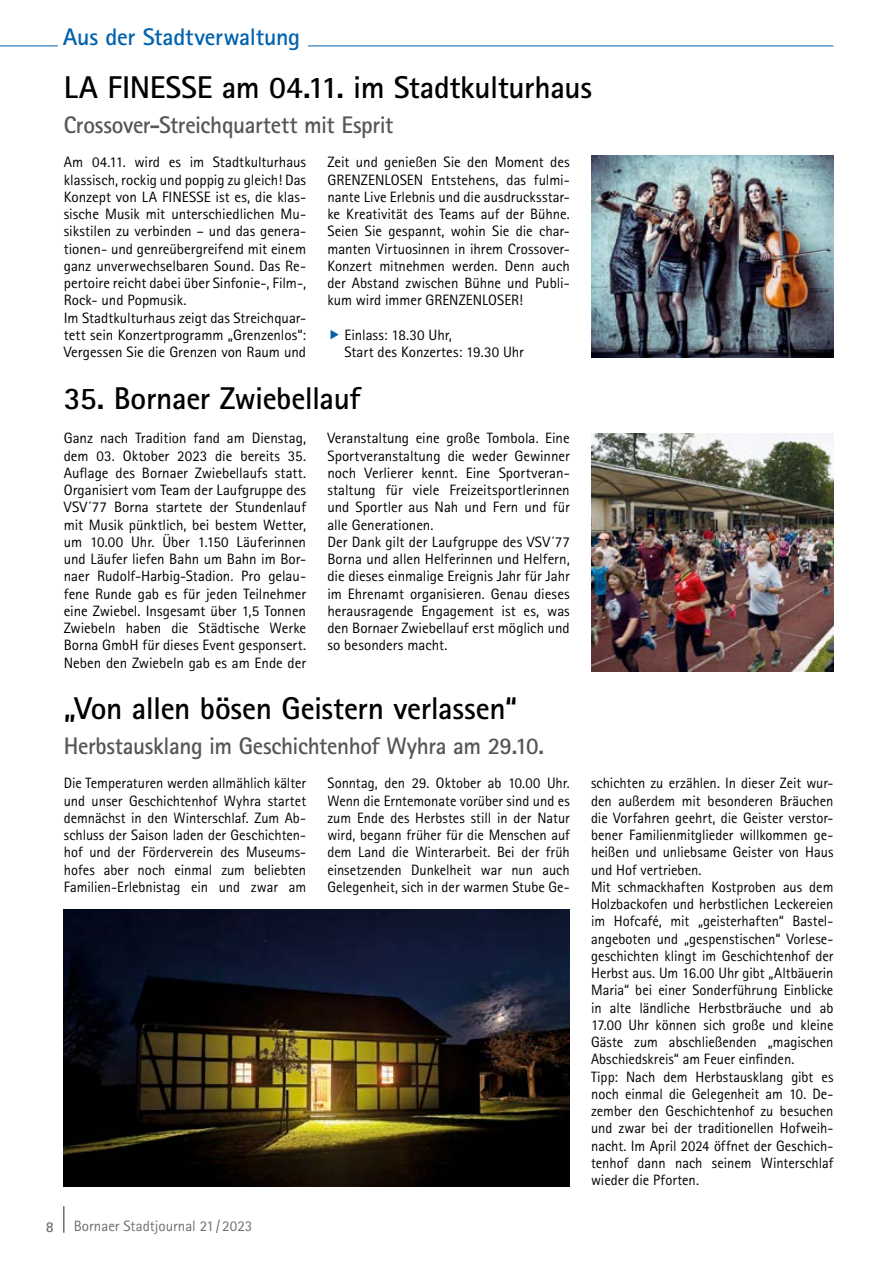
<style>
.page{position:relative;width:893px;height:1263px;background:#fff}
.page>*{position:absolute;margin:0;border:0;box-sizing:border-box;transform-origin:0 0}
.t1{font:700 31.5px "Rotis Sans Serif Std";letter-spacing:-.015em;color:#000}
.t2{font:700 24px "Rotis Sans Serif Std";letter-spacing:-.015em;color:#565655}
.t3{font:700 24px "Rotis Sans Serif Std";letter-spacing:-.01em;color:#0062ae}
.t4{font:15px/17.2px "Rotis Sans Serif Std";color:#000;text-align:justify}
.t5{font:15px "Rotis Sans Serif Std";color:#6e6e6e}
.t6{font:700 15px "Rotis Sans Serif Std";color:#6e6e6e}
</style>
<div class="page">
<hr style="left:63px;top:1206px;width:2px;height:27px;background:#6e6e6e">
<hr style="left:0;top:46px;width:833px;height:1px;background:#0062ae">
<div style="left:59px;top:28px;width:249px;height:27px;background:#fff"></div>
<img style="left:64px;top:909px;width:506px;height:277px">
<img style="left:591px;top:155px;width:242px;height:202px">
<img style="left:591px;top:434px;width:242px;height:238px">
<h2 class="t3" style="left:63px;top:21px;width:239px">Aus der Stadtverwaltung</h2>
<h1 class="t1" style="left:64px;top:68px;width:530px">LA FINESSE am 04.11. im Stadtkulturhaus</h1>
<h2 class="t2" style="left:64px;top:109px;width:331px">Crossover-Streichquartett mit Esprit</h2>
<p class="t4" style="left:64px;top:153px;width:244px;text-align:left">Am 04.11. wird es im Stadtkulturhaus klassisch, rockig und poppig zu gleich! Das Konzept von LA FINESSE ist es, die klas&shy;sische Musik mit unterschiedlichen Mu&shy;sikstilen zu verbinden – und das genera&shy;tionen- und genreübergreifend mit einem ganz unverwechselbaren Sound. Das Re&shy;pertoire reicht dabei über Sinfonie-, Film-, Rock- und Popmusik.<br>Im Stadtkulturhaus zeigt das Streichquar&shy;tett sein Konzertprogramm „Grenzenlos“:<br>Vergessen Sie die Grenzen von Raum und</p>
<p class="t4" style="left:327px;top:153px;width:244px">Zeit und genießen Sie den Moment des GRENZENLOSEN Entstehens, das fulmi&shy;nante Live Erlebnis und die ausdrucksstar&shy;ke Kreativität des Teams auf der Bühne.<br>Seien Sie gespannt, wohin Sie die char&shy;manten Virtuosinnen in ihrem Crossover-Konzert mitnehmen werden. Denn auch der Abstand zwischen Bühne und Publi&shy;kum wird immer GRENZENLOSER!</p>
<p class="t4" style="left:344px;top:326px;width:181px">Einlass: 18.30 Uhr,<br>Start des Konzertes: 19.30 Uhr</p>
<h1 class="t1" style="left:64px;top:378px;width:298px">35. Bornaer Zwiebellauf</h1>
<p class="t4" style="left:64px;top:429px;width:244px">Ganz nach Tradition fand am Dienstag, dem 03. Oktober 2023 die bereits 35.<br>Auflage des Bornaer Zwiebellaufs statt.<br>Organisiert vom Team der Laufgruppe des VSV´77 Borna startete der Stundenlauf mit Musik pünktlich, bei bestem Wetter, um 10.00 Uhr. Über 1.150 Läuferinnen und Läufer liefen Bahn um Bahn im Bor&shy;naer Rudolf-Harbig-Stadion. Pro gelau&shy;fene Runde gab es für jeden Teilnehmer eine Zwiebel. Insgesamt über 1,5 Tonnen Zwiebeln haben die Städtische Werke Borna GmbH für dieses Event gesponsert.<br>Neben den Zwiebeln gab es am Ende der</p>
<p class="t4" style="left:327px;top:429px;width:244px;text-align:left">Veranstaltung eine große Tombola. Eine Sportveranstaltung die weder Gewinner noch Verlierer kennt. Eine Sportveran&shy;staltung für viele Freizeitsportlerinnen und Sportler aus Nah und Fern und für alle Generationen.<br>Der Dank gilt der Laufgruppe des VSV´77<br>Borna und allen Helferinnen und Helfern, die dieses einmalige Ereignis Jahr für Jahr im Ehrenamt organisieren. Genau dieses herausragende Engagement ist es, was den Bornaer Zwiebellauf erst möglich und so besonders macht.</p>
<h1 class="t1" style="left:64px;top:689px;width:455px">„Von allen bösen Geistern verlassen“</h1>
<h2 class="t2" style="left:64px;top:730px;width:482px">Herbstausklang im Geschichtenhof Wyhra am 29.10.</h2>
<p class="t4" style="left:64px;top:774px;width:244px">Die Temperaturen werden allmählich kälter und unser Geschichtenhof Wyhra startet demnächst in den Winterschlaf. Zum Ab&shy;schluss der Saison laden der Geschichten&shy;hof und der Förderverein des Museums&shy;hofes aber noch einmal zum beliebten Familien-Erlebnistag ein und zwar am</p>
<p class="t4" style="left:327px;top:774px;width:244px">Sonntag, den 29. Oktober ab 10.00 Uhr.<br>Wenn die Erntemonate vorüber sind und es zum Ende des Herbstes still in der Natur wird, begann früher für die Menschen auf dem Land die Winterarbeit. Bei der früh einsetzenden Dunkelheit war nun auch Gelegenheit, sich in der warmen Stube Ge-</p>
<p class="t4" style="left:591px;top:774px;width:244px;text-align:left">schichten zu erzählen. In dieser Zeit wur&shy;den außerdem mit besonderen Bräuchen die Vorfahren geehrt, die Geister verstor&shy;bener Familienmitglieder willkommen ge&shy;heißen und unliebsame Geister von Haus und Hof vertrieben.<br>Mit schmackhaften Kostproben aus dem Holzbackofen und herbstlichen Leckereien im Hofcafé, mit „geisterhaften“ Bastel&shy;angeboten und „gespenstischen“ Vorlese&shy;geschichten klingt im Geschichtenhof der Herbst aus. Um 16.00 Uhr gibt „Altbäuerin Maria“ bei einer Sonderführung Einblicke in alte ländliche Herbstbräuche und ab 17.00 Uhr können sich große und kleine Gäste zum abschließenden „magischen Abschiedskreis“ am Feuer einfinden.<br>Tipp: Nach dem Herbstausklang gibt es noch einmal die Gelegenheit am 10. De&shy;zember den Geschichtenhof zu besuchen und zwar bei der traditionellen Hofweih&shy;nacht. Im April 2024 öffnet der Geschich&shy;tenhof dann nach seinem Winterschlaf wieder die Pforten.</p>
<p class="t6" style="left:46px;top:1217px;width:10px">8</p>
<p class="t5" style="left:74px;top:1217px;width:180px">Bornaer Stadtjournal 21/ 2023</p>
</div>
